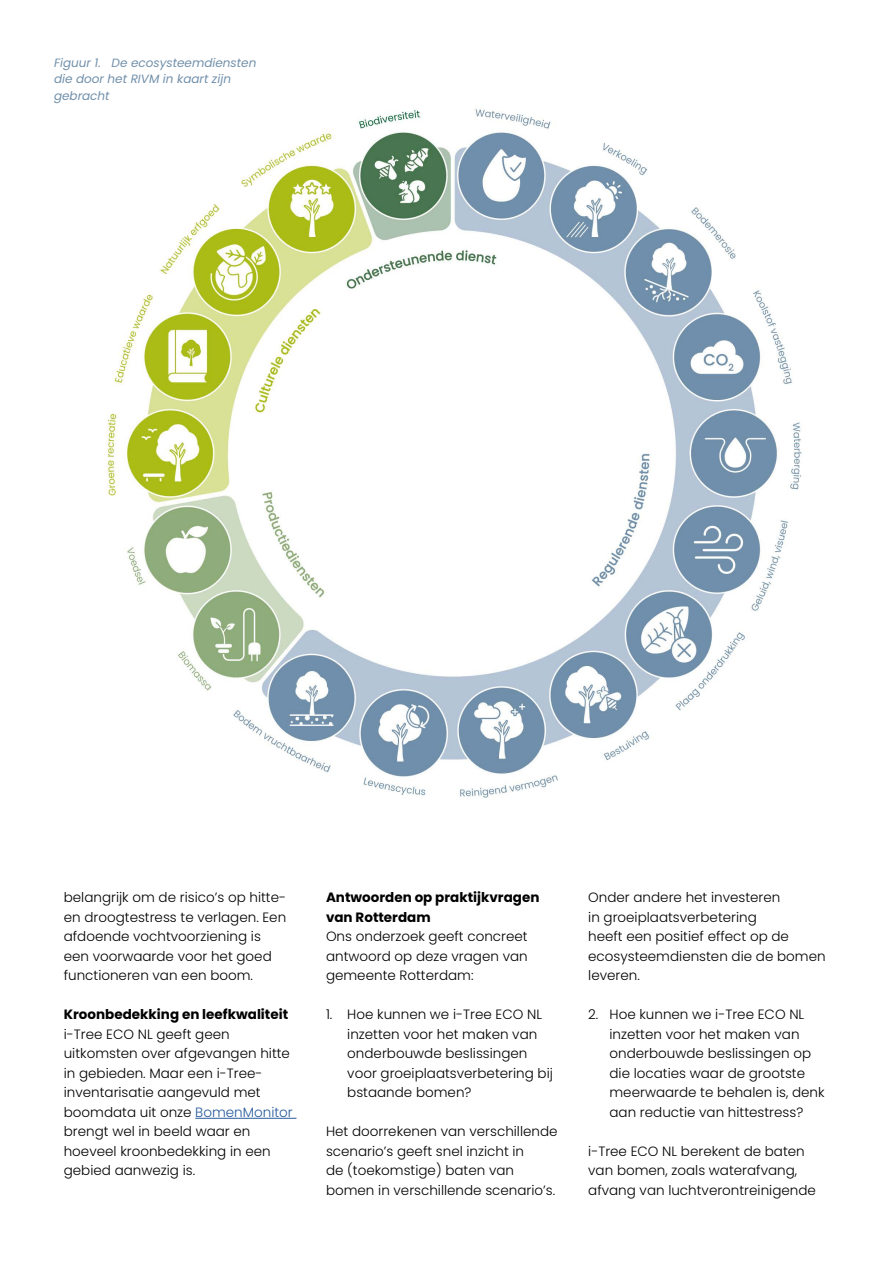
<style>
.page{position:relative;width:893px;height:1263px;background:#fff}
.page>*{position:absolute;margin:0;border:0;box-sizing:border-box;transform-origin:0 0}
.t1{font:300 13.5px/19.5px "Poppins";color:#000}
.t2{font:700 13.5px/19.5px "Poppins";color:#000}
.t3{font:italic 12px/16.5px "Poppins";color:#7190aa}
.s1{color:#275b9b}
</style>
<div class="page">
<img style="left:107px;top:108px;width:695px;height:690px">
<hr style="left:195px;top:1118px;width:101px;height:1px;background:#275b9b">
<p class="t3" style="left:54px;top:54px;width:204px">Figuur 1. De ecosysteemdiensten die door het RIVM in kaart zijn gebracht</p>
<p class="t1" style="left:64px;top:888px;width:224px">belangrijk om de risico’s op hitte&shy;en droogtestress te verlagen. Een afdoende vochtvoorziening is een voorwaarde voor het goed functioneren van een boom.</p>
<p class="t2" style="left:64px;top:1005px;width:226px">Kroonbedekking en leefkwaliteit</p>
<p class="t1" style="left:64px;top:1024px;width:230px">i-Tree ECO NL geeft geen uitkomsten over afgevangen hitte in gebieden. Maar een i-Tree&shy;inventarisatie aangevuld met boomdata uit onze <span class="s1">BomenMonitor </span>brengt wel in beeld waar en hoeveel kroonbedekking in een gebied aanwezig is.</p>
<p class="t2" style="left:326px;top:888px;width:215px">Antwoorden op praktijkvragen van Rotterdam</p>
<p class="t1" style="left:326px;top:927px;width:203px;text-align:justify">Ons onderzoek geeft concreet antwoord op deze vragen van gemeente Rotterdam:</p>
<p class="t1" style="left:347px;top:1005px;width:207px;text-indent:-21px">1. Hoe kunnen we i-Tree ECO NL inzetten voor het maken van onderbouwde beslissingen voor groeiplaatsverbetering bij bstaande bomen?</p>
<p class="t1" style="left:326px;top:1122px;width:233px">Het doorrekenen van verschillende scenario’s geeft snel inzicht in<br>de (toekomstige) baten van bomen in verschillende scenario’s.</p>
<p class="t1" style="left:588px;top:888px;width:239px">Onder andere het investeren<br>in groeiplaatsverbetering<br>heeft een positief effect op de ecosysteemdiensten die de bomen leveren.</p>
<p class="t1" style="left:609px;top:1005px;width:217px;text-indent:-21px">2. Hoe kunnen we i-Tree ECO NL inzetten voor het maken van onderbouwde beslissingen op die locaties waar de grootste meerwaarde te behalen is, denk aan reductie van hittestress?</p>
<p class="t1" style="left:588px;top:1141px;width:229px">i-Tree ECO NL berekent de baten van bomen, zoals waterafvang, afvang van luchtverontreinigende</p>
</div>
